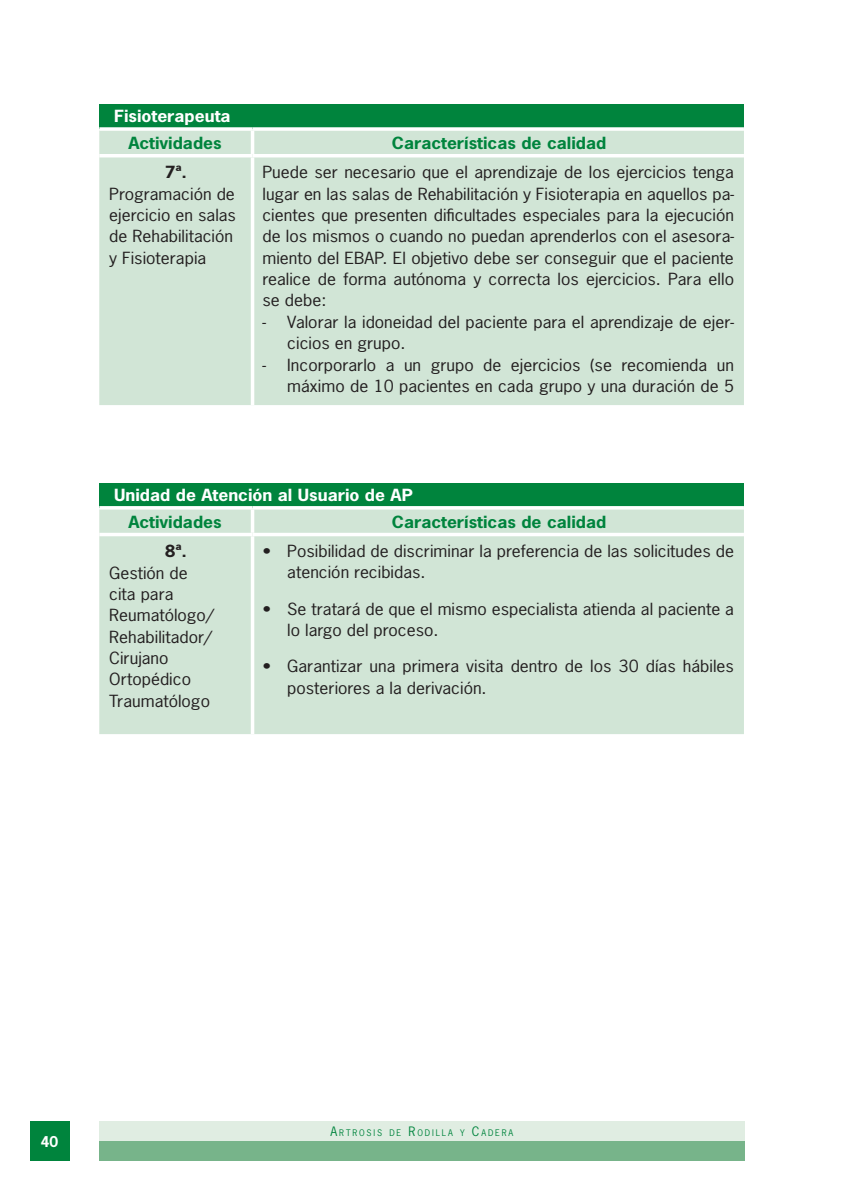
<style>
.page{position:relative;width:844px;height:1191px;background:#fff}
.page>*{position:absolute;margin:0;border:0;box-sizing:border-box;transform-origin:0 0}
.t1{font:15.75px/21.3px "News Gothic";color:#231f20;scale:1.11 1}
.t2{font:700 15.75px "News Gothic";color:#00843d;scale:1.11 1}
.t3{font:700 15.75px "News Gothic";color:#fff;scale:1.11 1}
.t4{font:700 15.75px "News Gothic";color:#231f20;scale:1.11 1}
.t5{font:700 14px "News Gothic";color:#fff}
.t6{font:8.58px "News Gothic";letter-spacing:.215em;color:#00843d}
.s1{font-size:12.25px}
</style>
<div class="page">
<div style="left:30px;top:1121px;width:39px;height:40px;background:#00843d"></div>
<div style="left:99px;top:1141px;width:645px;height:20px;background:#77b48a"></div>
<div style="left:99px;top:1121px;width:645px;height:20px;background:#e0ede2"></div>
<div style="left:99px;top:104px;width:644px;height:25px;background:#00843d"></div>
<div style="left:99px;top:131px;width:644px;height:274px;background:#d1e5d6"></div>
<hr style="left:251px;top:157px;width:3px;height:248px;background:#fff">
<svg style="left:99px;top:127px;width:153px;height:4px"></svg>
<svg style="left:252px;top:127px;width:491px;height:4px"></svg>
<hr style="left:251px;top:131px;width:3px;height:23px;background:#fff">
<hr style="left:99px;top:154px;width:153px;height:3px;background:#fff">
<hr style="left:252px;top:154px;width:491px;height:3px;background:#fff">
<div style="left:99px;top:483px;width:644px;height:25px;background:#00843d"></div>
<div style="left:99px;top:509px;width:644px;height:225px;background:#d1e5d6"></div>
<hr style="left:251px;top:536px;width:3px;height:198px;background:#fff">
<hr style="left:99px;top:506px;width:153px;height:3px;background:#fff">
<hr style="left:252px;top:506px;width:491px;height:3px;background:#fff">
<hr style="left:251px;top:509px;width:3px;height:24px;background:#fff">
<hr style="left:99px;top:533px;width:153px;height:3px;background:#fff">
<hr style="left:252px;top:533px;width:491px;height:3px;background:#fff">
<p class="t3" style="left:114px;top:106px;width:106px">Fisioterapeuta</p>
<p class="t2" style="left:128px;top:132px;width:86px">Actividades</p>
<p class="t2" style="left:392px;top:132px;width:195px">Características de calidad</p>
<p class="t4" style="left:165px;top:162px;width:21px">7ª.</p>
<p class="t1" style="left:109px;top:183px;width:116px">Programación de ejercicio en salas de Rehabilitación y Fisioterapia</p>
<p class="t1" style="left:262px;top:162px;width:426px;text-align:justify">Puede ser necesario que el aprendizaje de los ejercicios tenga lugar en las salas de Rehabilitación y Fisioterapia en aquellos pa&shy;cientes que presenten dificultades especiales para la ejecución de los mismos o cuando no puedan aprenderlos con el asesora&shy;miento del EBAP. El objetivo debe ser conseguir que el paciente realice de forma autónoma y correcta los ejercicios. Para ello se debe:</p>
<p class="t1" style="left:287px;top:311px;width:404px;text-indent:-25px">- Valorar la idoneidad del paciente para el aprendizaje de ejer&shy;cicios en grupo.</p>
<p class="t1" style="left:262px;top:354px;width:426px;text-align:right">- Incorporarlo a un grupo de ejercicios (se recomienda un máximo de 10 pacientes en cada grupo y una duración de 5</p>
<p class="t3" style="left:114px;top:484px;width:270px">Unidad de Atención al Usuario de AP</p>
<p class="t2" style="left:128px;top:511px;width:86px">Actividades</p>
<p class="t2" style="left:392px;top:511px;width:195px">Características de calidad</p>
<p class="t4" style="left:165px;top:541px;width:21px">8ª.</p>
<p class="t1" style="left:109px;top:562px;width:96px">Gestión de cita para<br>Reumatólogo/<br>Rehabilitador/<br>Cirujano<br>Ortopédico<br>Traumatólogo</p>
<p class="t1" style="left:287px;top:540px;width:404px;text-indent:-25px">• Posibilidad de discriminar la preferencia de las solicitudes de atención recibidas.</p>
<p class="t1" style="left:287px;top:598px;width:404px;text-indent:-25px">• Se tratará de que el mismo especialista atienda al paciente a lo largo del proceso.</p>
<p class="t1" style="left:287px;top:655px;width:404px;text-indent:-25px">• Garantizar una primera visita dentro de los 30 días hábiles posteriores a la derivación.</p>
<p class="t5" style="left:41px;top:1132px;width:19px">40</p>
<p class="t6" style="left:330px;top:1127px;width:184px"><span class="s1">A</span>RTROSIS DE <span class="s1">R</span>ODILLA Y <span class="s1">C</span>ADERA</p>
</div>
